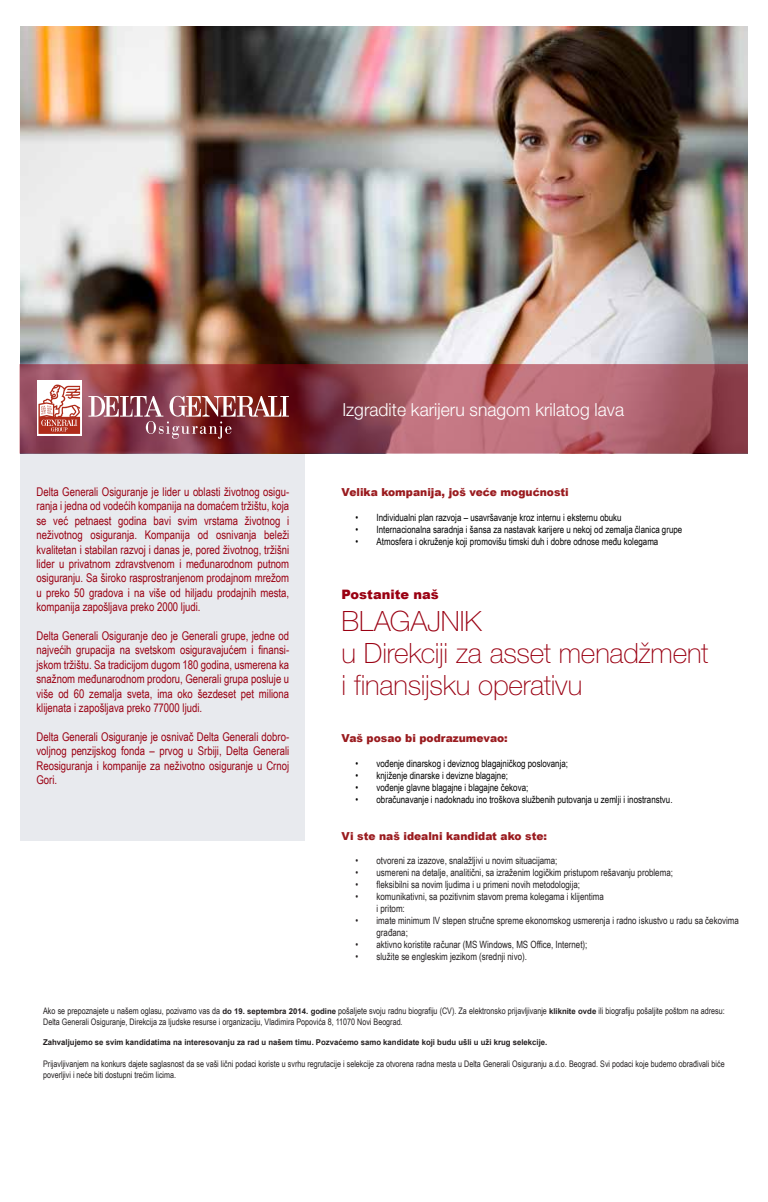
<style>
.page{position:relative;width:768px;height:1202px;background:#fff}
.page>*{position:absolute;margin:0;border:0;box-sizing:border-box;transform-origin:0 0}
.t1{font:100 28px/32px "Helvetica Neue";letter-spacing:-.01em;color:#9a0012}
.t2{font:300 18px "Helvetica Neue";color:#fff}
.t3{font:900 13px "Arial";color:#9a0012}
.t4{font:12px/14.4px "Arial Narrow";color:#9a0012;text-align:justify}
.t5{font:900 11px "Arial";color:#9a1b1f}
.t6{font:10px/12px "Arial Narrow";color:#231f20}
.t7{font:10px "Arial Narrow";color:#000}
.t8{font:9px/10.8px "Arial Narrow";color:#231f20}
.t9{font:700 8px "Arial";color:#231f20}
.s1{font-family:"Arial";font-weight:700;font-size:8px}
</style>
<div class="page">
<img style="left:20px;top:26px;width:727px;height:338px">
<div style="left:20px;top:365px;width:285px;height:475px;background:#e8eaee"></div>
<svg style="left:20px;top:364px;width:728px;height:89px;background:#9e505b"></svg>
<div style="left:37px;top:380px;width:45px;height:55px;background:#fff"></div>
<svg style="left:38px;top:385px;width:42px;height:49px"></svg>
<svg style="left:88px;top:396px;width:201px;height:43px;background:#9a575e"></svg>
<p class="t4" style="left:37px;top:484px;width:254px">Delta Generali Osiguranje je lider u oblasti životnog osigu&shy;ranja i jedna od vodećih kompanija na domaćem tržištu, koja se već petnaest godina bavi svim vrstama životnog i neživotnog osiguranja. Kompanija od osnivanja beleži kvalitetan i stabilan razvoj i danas je, pored životnog, tržišni lider u privatnom zdravstvenom i međunarodnom putnom osiguranju. Sa široko rasprostranjenom prodajnom mrežom u preko 50 gradova i na više od hiljadu prodajnih mesta, kompanija zapošljava preko 2000 ljudi.</p>
<p class="t4" style="left:37px;top:628px;width:254px">Delta Generali Osiguranje deo je Generali grupe, jedne od najvećih grupacija na svetskom osiguravajućem i finansi&shy;jskom tržištu. Sa tradicijom dugom 180 godina, usmerena ka snažnom međunarodnom prodoru, Generali grupa posluje u više od 60 zemalja sveta, ima oko šezdeset pet miliona klijenata i zapošljava preko 77000 ljudi.</p>
<p class="t4" style="left:37px;top:729px;width:254px">Delta Generali Osiguranje je osnivač Delta Generali dobro&shy;voljnog penzijskog fonda – prvog u Srbiji, Delta Generali Reosiguranja i kompanije za neživotno osiguranje u Crnoj Gori.</p>
<h2 class="t2" style="left:342px;top:398px;width:283px">Izgradite karijeru snagom krilatog lava</h2>
<p class="t5" style="left:342px;top:484px;width:229px">Velika kompanija, još veće mogućnosti</p>
<p class="t7" style="left:356px;top:510px;width:268px">• Individualni plan razvoja – usavršavanje kroz internu i eksternu obuku</p>
<p class="t7" style="left:356px;top:522px;width:328px">• Internacionalna saradnja i šansa za nastavak karijere u nekoj od zemalja članica grupe</p>
<p class="t7" style="left:356px;top:534px;width:304px">• Atmosfera i okruženje koji promovišu timski duh i dobre odnose među kolegama</p>
<p class="t3" style="left:342px;top:584px;width:99px">Postanite naš</p>
<h1 class="t1" style="left:342px;top:604px;width:368px">BLAGAJNIK<br>u Direkciji za asset menadžment i finansijsku operativu</h1>
<p class="t5" style="left:342px;top:730px;width:168px">Vaš posao bi podrazumevao:</p>
<p class="t7" style="left:356px;top:756px;width:214px">• vođenje dinarskog i deviznog blagajničkog poslovanja;</p>
<p class="t7" style="left:356px;top:768px;width:154px">• knjiženje dinarske i devizne blagajne;</p>
<p class="t7" style="left:356px;top:780px;width:174px">• vođenje glavne blagajne i blagajne čekova;</p>
<p class="t7" style="left:356px;top:792px;width:319px">• obračunavanje i nadoknadu ino troškova službenih putovanja u zemlji i inostranstvu.</p>
<p class="t5" style="left:342px;top:828px;width:207px">Vi ste naš idealni kandidat ako ste:</p>
<p class="t6" style="left:356px;top:854px;width:203px">• otvoreni za izazove, snalažljivi u novim situacijama;</p>
<p class="t6" style="left:356px;top:866px;width:319px">• usmereni na detalje, analitični, sa izraženim logičkim pristupom rešavanju problema;</p>
<p class="t6" style="left:356px;top:878px;width:226px">• fleksibilni sa novim ljudima i u primeni novih metodologija;</p>
<p class="t6" style="left:377px;top:890px;width:229px;text-indent:-21px">• komunikativni, sa pozitivnim stavom prema kolegama i klijentima i pritom:</p>
<p class="t6" style="left:377px;top:914px;width:364px;text-indent:-21px">• imate minimum IV stepen stručne spreme ekonomskog usmerenja i radno iskustvo u radu sa čekovima građana;</p>
<p class="t6" style="left:356px;top:938px;width:233px">• aktivno koristite računar (MS Windows, MS Office, Internet);</p>
<p class="t6" style="left:356px;top:950px;width:173px">• služite se engleskim jezikom (srednji nivo).</p>
<p class="t8" style="left:43px;top:1005px;width:683px">Ako se prepoznajete u našem oglasu, pozivamo vas da <span class="s1">do 19. septembra 2014. godine</span> pošaljete svoju radnu biografiju (CV). Za elektronsko prijavljivanje <span class="s1">kliknite ovde</span> ili biografiju pošaljite poštom na adresu:<br>Delta Generali Osiguranje, Direkcija za ljudske resurse i organizaciju, Vladimira Popovića 8, 11070 Novi Beograd.</p>
<p class="t9" style="left:43px;top:1037px;width:506px">Zahvaljujemo se svim kandidatima na interesovanju za rad u našem timu. Pozvaćemo samo kandidate koji budu ušli u uži krug selekcije.</p>
<p class="t8" style="left:43px;top:1058px;width:683px">Prijavljivanjem na konkurs dajete saglasnost da se vaši lični podaci koriste u svrhu regrutacije i selekcije za otvorena radna mesta u Delta Generali Osiguranju a.d.o. Beograd. Svi podaci koje budemo obrađivali biće poverljivi i neće biti dostupni trećim licima.</p>
</div>
